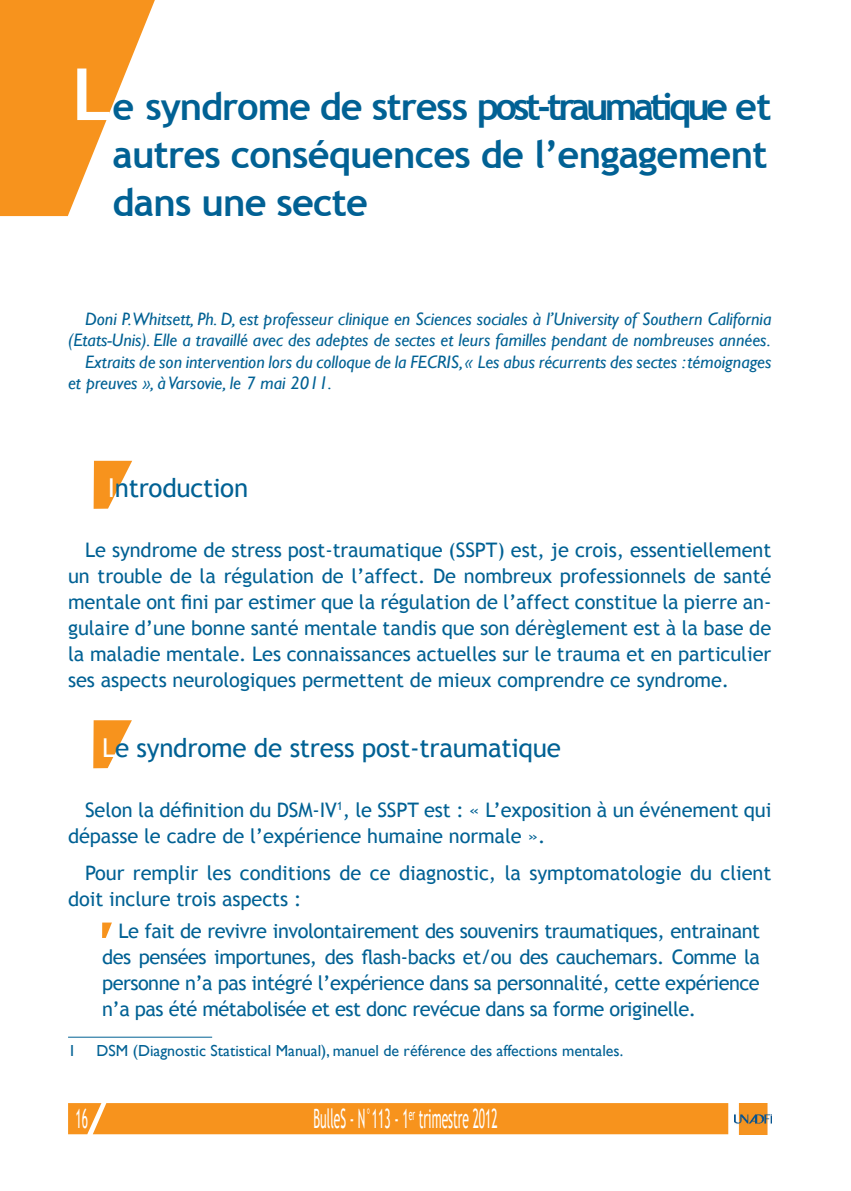
<style>
.page{position:relative;width:851px;height:1191px;background:#fff}
.page>*{position:absolute;margin:0;border:0;box-sizing:border-box;transform-origin:0 0}
.t1{font:700 72px "Trebuchet MS";color:#fff}
.t2{font:700 38px/48px "Trebuchet MS";letter-spacing:-.02em;color:#016194;text-align:justify}
.t3{font:26.8px "Trebuchet MS";color:#fff;scale:.45 1}
.Paragraphe_textes_Bu{font:26px "Trebuchet MS";letter-spacing:-.01em;color:#016194}
.Paragraphe_textes_Bu-2{font:20px/26px "Trebuchet MS";letter-spacing:-.005em;color:#016194;text-align:justify}
.Chapeau{font:italic 18px/21.6px "Gill Sans";color:#016194;text-align:right}
.Commentaire_marge_ar{font:16px "Gill Sans";color:#016194}
.s1{color:#fff}
</style>
<div class="page">
<img style="left:734px;top:1103px;width:37px;height:31px">
<div style="left:68px;top:1103px;width:660px;height:31px;background:#f7931d"></div>
<svg style="left:0;top:0;width:155px;height:216px;fill:#f7931d"></svg>
<svg style="left:93px;top:720px;width:39px;height:48px"></svg>
<svg style="left:94px;top:461px;width:38px;height:48px"></svg>
<svg style="left:102px;top:922px;width:10px;height:16px"></svg>
<hr style="left:68px;top:1036px;width:144px;height:1px;background:#016194">
<p class="t1" style="left:72px;top:49px;width:41px">L</p>
<p class="t2" style="left:112px;top:83px;width:660px">e syndrome de stress post-traumatique et autres conséquences de l’engagement dans une secte</p>
<p class="Chapeau" style="left:68px;top:308px;width:704px">Doni P.Whitsett, Ph. D, est professeur clinique en Sciences sociales à l’University of Southern California (Etats-Unis). Elle a travaillé avec des adeptes de sectes et leurs familles pendant de nombreuses années.</p>
<p class="Chapeau" style="left:68px;top:351px;width:704px;text-align:left;text-indent:17px">Extraits de son intervention lors du colloque de la FECRIS, « Les abus récurrents des sectes : témoignages et preuves », à Varsovie, le 7 mai 2011.</p>
<p class="Paragraphe_textes_Bu" style="left:108px;top:472px;width:142px"><span class="s1">I</span>ntroduction</p>
<p class="Paragraphe_textes_Bu-2" style="left:68px;top:537px;width:704px;text-indent:17px">Le syndrome de stress post-traumatique (SSPT) est, je crois, essentiellement un trouble de la régulation de l’affect. De nombreux professionnels de santé mentale ont fini par estimer que la régulation de l’affect constitue la pierre an&shy;gulaire d’une bonne santé mentale tandis que son dérèglement est à la base de la maladie mentale. Les connaissances actuelles sur le trauma et en particulier ses aspects neurologiques permettent de mieux comprendre ce syndrome.</p>
<p class="Paragraphe_textes_Bu" style="left:102px;top:732px;width:460px"><span class="s1">L</span>e syndrome de stress post-traumatique</p>
<p class="Paragraphe_textes_Bu-2" style="left:68px;top:797px;width:704px;text-indent:17px">Selon la définition du DSM-IV , le SSPT est : « L’exposition à un événement qui dépasse le cadre de l’expérience humaine normale ».</p>
<p class="Paragraphe_textes_Bu-2" style="left:68px;top:860px;width:704px;text-indent:17px">Pour remplir les conditions de ce diagnostic, la symptomatologie du client doit inclure trois aspects :</p>
<p class="Paragraphe_textes_Bu-2" style="left:102px;top:918px;width:659px;text-indent:16px">Le fait de revivre involontairement des souvenirs traumatiques, entrainant des pensées importunes, des flash-backs et/ou des cauchemars. Comme la personne n’a pas intégré l’expérience dans sa personnalité, cette expérience n’a pas été métabolisée et est donc revécue dans sa forme originelle.</p>
<p class="Commentaire_marge_ar" style="left:96px;top:1041px;width:528px">DSM (Diagnostic Statistical Manual), manuel de référence des affections mentales.</p>
<p class="t3" style="left:76px;top:1103px;width:29px">16</p>
<p class="t3" style="left:313px;top:1103px;width:411px">BulleS - N°113 - 1<sup>er</sup> trimestre 2012</p>
</div>
